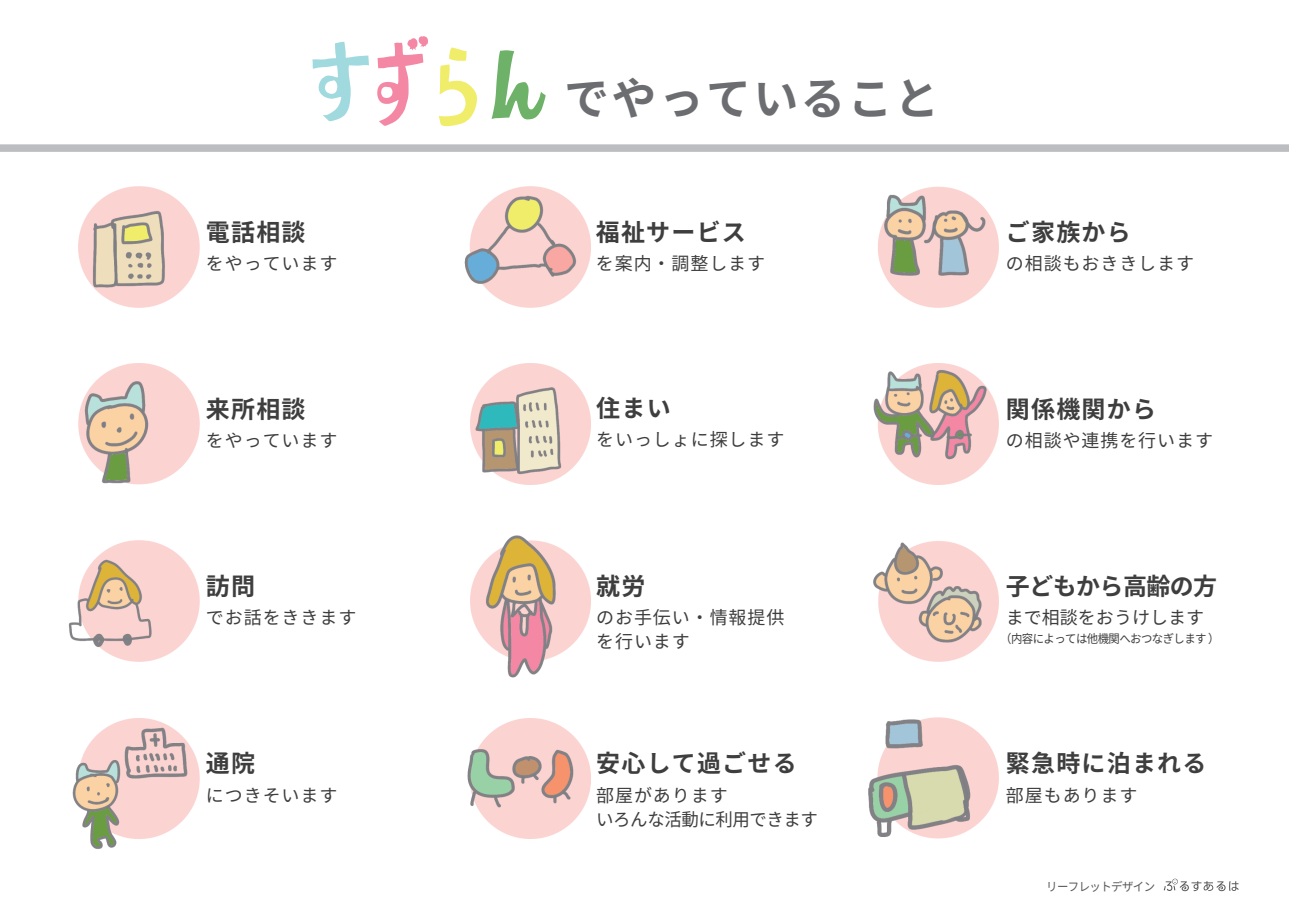
<style>
.page{position:relative;width:1289px;height:919px;background:#fff}
.page>*{position:absolute;margin:0;border:0;box-sizing:border-box;transform-origin:0 0}
.t1{font:700 45px "Noto Sans CJ Kjp";letter-spacing:.05em;color:#6c6d70}
.t2{font:700 24px "Noto Sans CJ Kjp";letter-spacing:.05em;color:#3e3e3f}
.t3{font:700 24px "Noto Sans CJ Kjp";letter-spacing:-.025em;color:#3e3e3f}
.t4{font:18px/24px "Noto Sans CJ Kjp";letter-spacing:.05em;color:#3e3e3f}
.t5{font:18px/24px "Noto Sans CJ Kjp";letter-spacing:-.025em;color:#3e3e3f}
.t6{font:18px "Noto Sans CJ Kjp";color:#3e3e3f}
.t7{font:12px "Noto Sans CJ Kjp";letter-spacing:-.05em;color:#3e3e3f;scale:.95 1}
.t8{font:12px "Noto Sans CJ Kjp";letter-spacing:-.05em;color:#57585a;scale:.95 1}
</style>
<div class="page">
<svg style="left:312px;top:42px;width:57px;height:79px"></svg>
<svg style="left:491px;top:50px;width:55px;height:70px"></svg>
<svg style="left:439px;top:48px;width:38px;height:78px"></svg>
<svg style="left:377px;top:36px;width:51px;height:90px"></svg>
<img style="left:79px;top:187px;width:120px;height:120px">
<img style="left:78px;top:364px;width:121px;height:121px">
<img style="left:68px;top:541px;width:131px;height:120px">
<img style="left:72px;top:718px;width:127px;height:131px">
<img style="left:470px;top:364px;width:120px;height:120px">
<img style="left:464px;top:187px;width:126px;height:120px">
<img style="left:470px;top:535px;width:120px;height:143px">
<img style="left:467px;top:718px;width:123px;height:120px">
<img style="left:878px;top:186px;width:120px;height:121px">
<img style="left:873px;top:364px;width:125px;height:120px">
<img style="left:873px;top:541px;width:125px;height:120px">
<img style="left:868px;top:717px;width:130px;height:122px">
<div style="left:0;top:144px;width:1288px;height:8px;background:#bcbdc0"></div>
<svg style="left:1163px;top:878px;width:75px;height:13px"></svg>
<h2 class="t2" style="left:206px;top:218px;width:101px">電話相談</h2>
<p class="t4" style="left:206px;top:251px;width:133px">をやっています</p>
<h2 class="t2" style="left:206px;top:395px;width:101px">来所相談</h2>
<p class="t4" style="left:206px;top:429px;width:133px">をやっています</p>
<h2 class="t2" style="left:206px;top:572px;width:51px">訪問</h2>
<p class="t4" style="left:206px;top:606px;width:152px">でお話をききます</p>
<h2 class="t2" style="left:206px;top:750px;width:51px">通院</h2>
<p class="t4" style="left:206px;top:783px;width:133px">につきそいます</p>
<h1 class="t1" style="left:564px;top:74px;width:377px">でやっていること</h1>
<h2 class="t2" style="left:596px;top:218px;width:151px">福祉サービス</h2>
<p class="t4" style="left:596px;top:252px;width:171px">を案内・調整します</p>
<h2 class="t2" style="left:596px;top:394px;width:76px">住まい</h2>
<p class="t4" style="left:596px;top:428px;width:190px">をいっしょに探します</p>
<h2 class="t2" style="left:596px;top:572px;width:51px">就労</h2>
<p class="t4" style="left:596px;top:606px;width:190px">のお手伝い・情報提供を行います</p>
<h2 class="t2" style="left:596px;top:750px;width:202px">安心して過ごせる</h2>
<p class="t5" style="left:596px;top:783px;width:223px">部屋があります<br>いろんな活動に利用できます</p>
<h2 class="t2" style="left:1005px;top:218px;width:126px">ご家族から</h2>
<p class="t4" style="left:1005px;top:251px;width:190px">の相談もおききします</p>
<h2 class="t2" style="left:1005px;top:395px;width:151px">関係機関から</h2>
<p class="t4" style="left:1005px;top:429px;width:208px">の相談や連携を行います</p>
<h2 class="t3" style="left:1005px;top:572px;width:213px">子どもから高齢の方</h2>
<p class="t6" style="left:1005px;top:607px;width:199px">まで相談をおうけします</p>
<p class="t7" style="left:1000px;top:631px;width:232px">（内容によっては他機関へおつなぎします ）</p>
<h2 class="t2" style="left:1005px;top:750px;width:202px">緊急時に泊まれる</h2>
<p class="t4" style="left:1005px;top:783px;width:133px">部屋もあります</p>
<p class="t8" style="left:1046px;top:879px;width:127px">リーフレットデザイン　</p>
</div>
